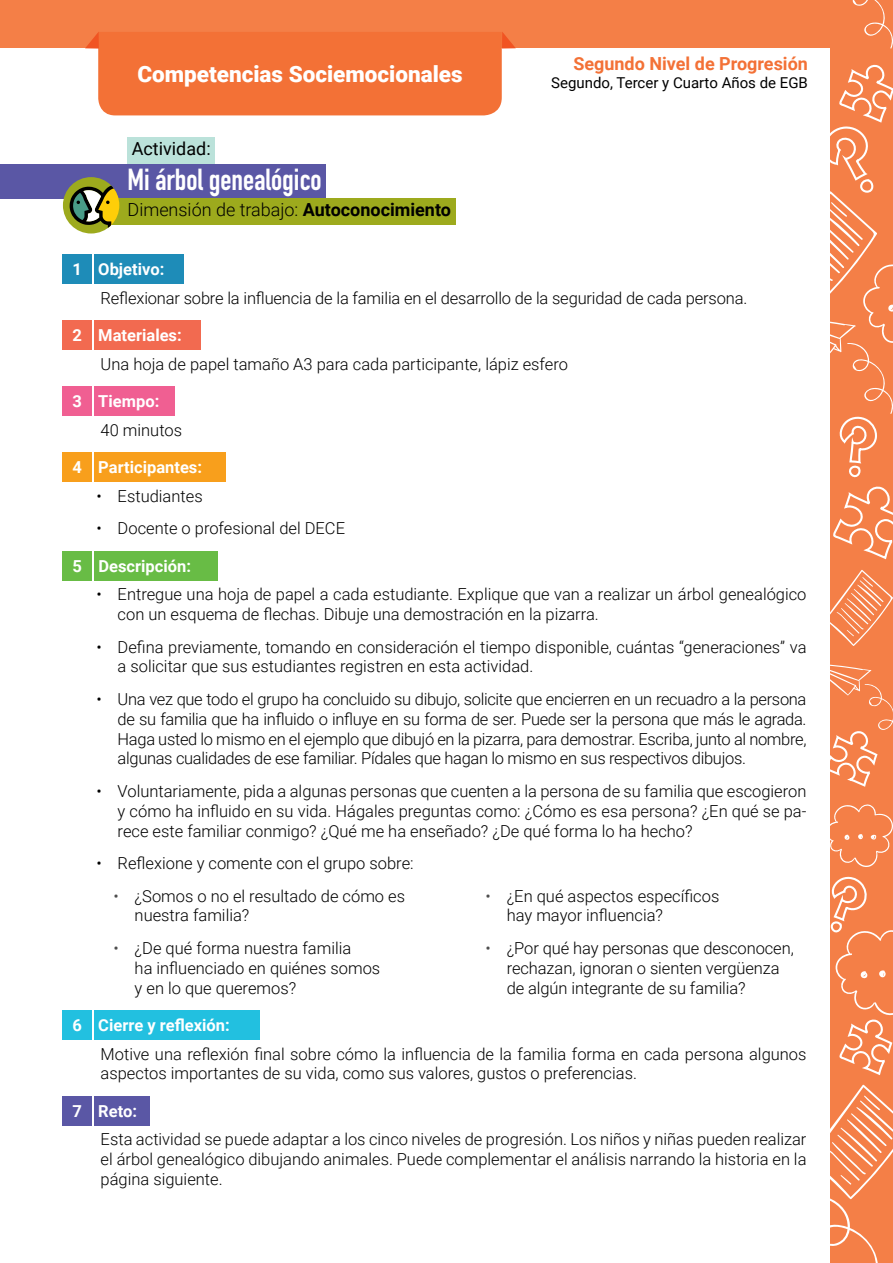
<style>
.page{position:relative;width:893px;height:1263px;background:#f47f47}
.page>*{position:absolute;margin:0;border:0;box-sizing:border-box;transform-origin:0 0}
.t2{font:700 30px "DIN Condensed";color:#fff}
.t1{font:900 22.5px "Roboto";color:#fff}
.t3auto{font:300 18px "Roboto";color:#000}
.None-2{font:700 18px "Roboto";color:#f37136}
.t1m{font:18px "Roboto";color:#000}
.texto{font:300 16.5px/19.8px "Roboto";color:#000}
.titulo_pasos{font:700 16.5px "Roboto";color:#fff}
.numeros_titulos{font:700 16.5px "Roboto";color:#fff}
.t3{font:15px "Roboto";color:#000}
.s1{font-weight:700}
.s2{color:#4d4d4d}
</style>
<div class="page">
<div style="left:0;top:49px;width:829px;height:1214px;background:#fff"></div>
<div style="left:85px;top:32px;width:431px;height:83px;background:#f37136"></div>
<svg style="left:833px;top:486px;width:60px;height:74px"></svg>
<svg style="left:829px;top:663px;width:64px;height:125px"></svg>
<svg style="left:852px;top:0;width:41px;height:49px"></svg>
<svg style="left:829px;top:1084px;width:64px;height:179px"></svg>
<svg style="left:829px;top:570px;width:64px;height:76px"></svg>
<svg style="left:862px;top:577px;width:11px;height:10px"></svg>
<svg style="left:829px;top:803px;width:64px;height:65px"></svg>
<svg style="left:829px;top:874px;width:64px;height:203px"></svg>
<svg style="left:829px;top:63px;width:64px;height:416px"></svg>
<div style="left:0;top:164px;width:326px;height:35px;background:#5a57a5"></div>
<div style="left:98px;top:198px;width:357px;height:27px;background:#9daa1d"></div>
<div style="left:62px;top:254px;width:30px;height:30px;background:#1e8cb8"></div>
<div style="left:94px;top:254px;width:89px;height:30px;background:#1e8cb8"></div>
<div style="left:62px;top:320px;width:30px;height:30px;background:#f26a50"></div>
<div style="left:94px;top:320px;width:106px;height:30px;background:#f26a50"></div>
<div style="left:62px;top:386px;width:30px;height:30px;background:#f05f92"></div>
<div style="left:94px;top:386px;width:81px;height:30px;background:#f05f92"></div>
<div style="left:62px;top:452px;width:30px;height:30px;background:#f89f1c"></div>
<div style="left:94px;top:452px;width:132px;height:30px;background:#f89f1c"></div>
<div style="left:62px;top:551px;width:30px;height:29px;background:#68bc45"></div>
<div style="left:94px;top:551px;width:124px;height:29px;background:#68bc45"></div>
<div style="left:62px;top:1010px;width:30px;height:30px;background:#22c0e0"></div>
<div style="left:94px;top:1010px;width:166px;height:30px;background:#22c0e0"></div>
<div style="left:62px;top:1096px;width:30px;height:29px;background:#5a57a5"></div>
<div style="left:94px;top:1096px;width:55px;height:29px;background:#5a57a5"></div>
<div style="left:128px;top:137px;width:87px;height:27px;background:#bbe2da"></div>
<div style="left:63px;top:177px;width:56px;height:56px;background:#9daa1d;border-radius:50%"></div>
<svg style="left:70px;top:185px;width:49px;height:46px"></svg>
<h2 class="t1" style="left:137px;top:58px;width:327px">Competencias Sociemocionales</h2>
<p class="t1m" style="left:132px;top:136px;width:80px">Actividad:</p>
<p class="t2" style="left:128px;top:159px;width:195px">Mi árbol genealógico</p>
<p class="t3auto" style="left:128px;top:197px;width:325px">Dimensión de trabajo: <span class="s1">Autoconocimiento</span></p>
<p class="None-2" style="left:573px;top:51px;width:236px">Segundo Nivel de Progresión</p>
<p class="t3" style="left:551px;top:72px;width:258px">Segundo, Tercer y Cuarto Años de EGB</p>
<p class="numeros_titulos" style="left:73px;top:258px;width:11px">1</p>
<p class="titulo_pasos" style="left:98px;top:258px;width:68px">Objetivo:</p>
<p class="texto" style="left:101px;top:288px;width:648px">Reflexionar sobre la influencia de la familia en el desarrollo de la seguridad de cada persona.</p>
<p class="numeros_titulos" style="left:73px;top:324px;width:11px">2</p>
<p class="titulo_pasos" style="left:98px;top:324px;width:85px">Materiales:</p>
<p class="texto" style="left:101px;top:353px;width:469px">Una hoja de papel tamaño A3 para cada participante, lápiz esfero</p>
<p class="numeros_titulos" style="left:73px;top:390px;width:11px">3</p>
<p class="titulo_pasos" style="left:98px;top:390px;width:63px">Tiempo:</p>
<p class="texto" style="left:101px;top:419px;width:83px">40 minutos</p>
<p class="numeros_titulos" style="left:73px;top:456px;width:11px">4</p>
<p class="titulo_pasos" style="left:98px;top:456px;width:105px">Participantes:</p>
<p class="texto" style="left:96px;top:485px;width:108px">• Estudiantes</p>
<p class="texto" style="left:96px;top:518px;width:250px">• Docente o profesional del DECE</p>
<p class="numeros_titulos" style="left:73px;top:554px;width:11px">5</p>
<p class="titulo_pasos" style="left:99px;top:554px;width:94px">Descripción:</p>
<p class="texto" style="left:118px;top:584px;width:690px;text-indent:-21px">• Entregue una hoja de papel a cada estudiante. Explique que van a realizar un árbol genealógico con un esquema de flechas. Dibuje una demostración en la pizarra.</p>
<p class="texto" style="left:118px;top:636px;width:690px;text-indent:-21px">• Defina previamente, tomando en consideración el tiempo disponible, cuántas “generaciones” va a solicitar que sus estudiantes registren en esta actividad.</p>
<p class="texto" style="left:118px;top:689px;width:690px;text-align:justify;text-indent:-21px">• Una vez que todo el grupo ha concluido su dibujo, solicite que encierren en un recuadro a la persona de su familia que ha influido o influye en su forma de ser. Puede ser la persona que más le agrada.<br>Haga usted lo mismo en el ejemplo que dibujó en la pizarra, para demostrar. Escriba, junto al nombre, algunas cualidades de ese familiar. Pídales que hagan lo mismo en sus respectivos dibujos.</p>
<p class="texto" style="left:118px;top:780px;width:690px;text-align:justify;text-indent:-21px">• Voluntariamente, pida a algunas personas que cuenten a la persona de su familia que escogieron y cómo ha influido en su vida. Hágales preguntas como: ¿Cómo es esa persona? ¿En qué se pa&shy;rece este familiar conmigo? ¿Qué me ha enseñado? ¿De qué forma lo ha hecho?</p>
<p class="texto" style="left:96px;top:853px;width:319px">• Reflexione y comente con el grupo sobre:</p>
<p class="texto" style="left:135px;top:885px;width:272px;text-indent:-21px"><span class="s2">•</span> ¿Somos o no el resultado de cómo es nuestra familia?</p>
<p class="texto" style="left:135px;top:938px;width:247px;text-indent:-21px"><span class="s2">•</span> ¿De qué forma nuestra familia<br>ha influenciado en quiénes somos y en lo que queremos?</p>
<p class="texto" style="left:507px;top:885px;width:214px;text-indent:-21px"><span class="s2">•</span> ¿En qué aspectos específicos hay mayor influencia?</p>
<p class="texto" style="left:507px;top:938px;width:289px;text-indent:-21px"><span class="s2">•</span> ¿Por qué hay personas que desconocen, rechazan, ignoran o sienten vergüenza de algún integrante de su familia?</p>
<p class="numeros_titulos" style="left:73px;top:1014px;width:11px">6</p>
<p class="titulo_pasos" style="left:98px;top:1014px;width:133px">Cierre y reflexión:</p>
<p class="texto" style="left:101px;top:1043px;width:707px">Motive una reflexión final sobre cómo la influencia de la familia forma en cada persona algunos aspectos importantes de su vida, como sus valores, gustos o preferencias.</p>
<p class="numeros_titulos" style="left:73px;top:1099px;width:11px">7</p>
<p class="titulo_pasos" style="left:98px;top:1099px;width:40px">Reto:</p>
<p class="texto" style="left:101px;top:1129px;width:707px;text-align:justify">Esta actividad se puede adaptar a los cinco niveles de progresión. Los niños y niñas pueden realizar el árbol genealógico dibujando animales. Puede complementar el análisis narrando la historia en la página siguiente.</p>
</div>
